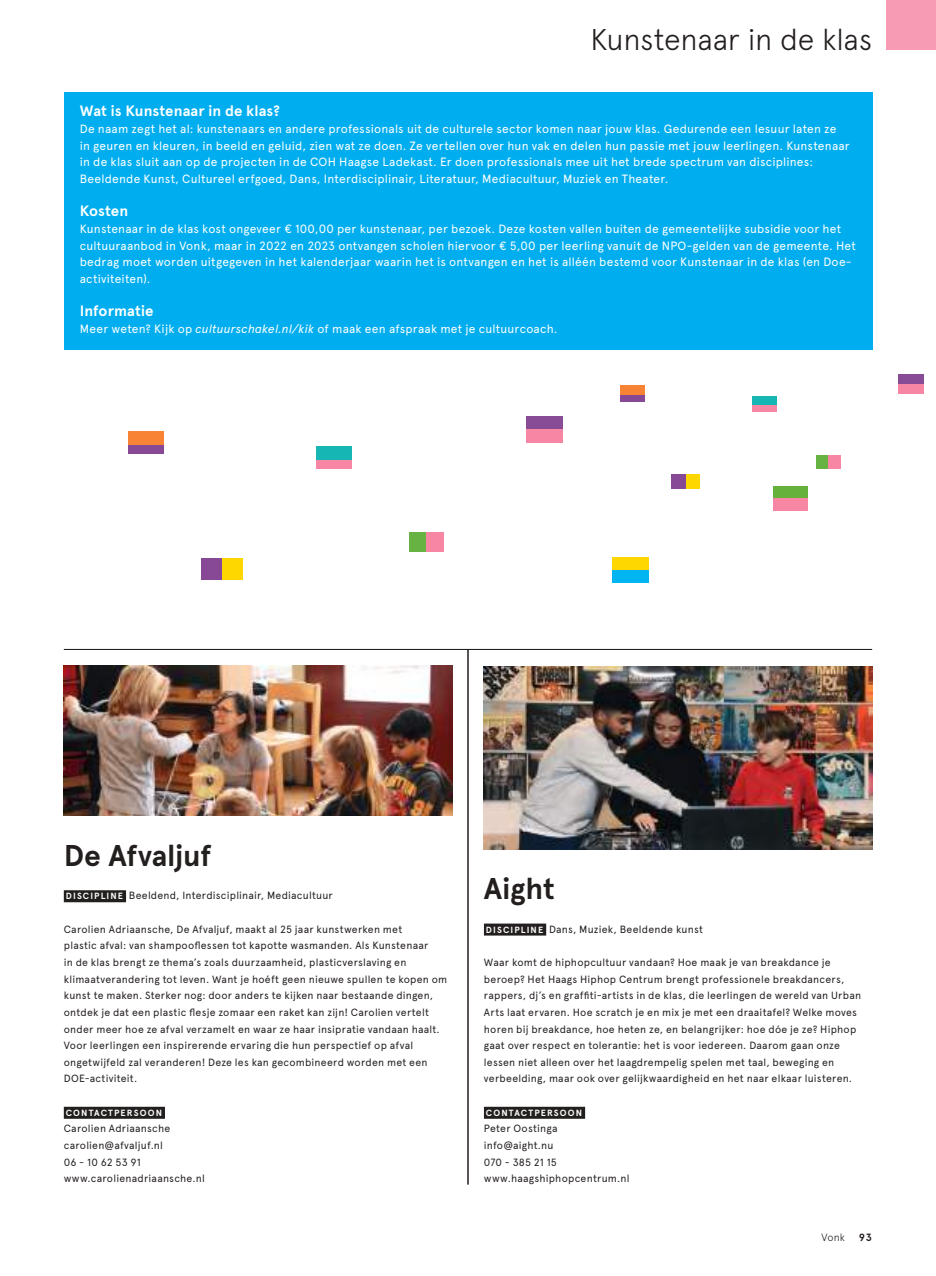
<style>
.page{position:relative;width:936px;height:1276px;background:#fff}
.page>*{position:absolute;margin:0;border:0;box-sizing:border-box;transform-origin:0 0}
.t1{font:300 30px "Apercu";letter-spacing:-.005em;color:#241f1f}
.t2{font:700 30px "Apercu";letter-spacing:-.005em;color:#241f1f}
.t3{font:700 15px "Apercu";letter-spacing:.005em;color:#fff}
.t4{font:12px/16.6px "Apercu";letter-spacing:.015em;color:#fff}
.t5{font:10.5px/16.6px "Apercu";letter-spacing:.02em;color:#241f1f}
.t6{font:300 10.5px "Apercu";color:#241f1f}
.t7{font:700 10.5px "Apercu";color:#241f1f}
.t8{font:700 9px "Apercu";letter-spacing:.125em;color:#fff}
.s1{font-style:italic}
.s2{font-weight:700;font-size:9px;color:#fff}
</style>
<div class="page">
<div style="left:886px;top:0;width:49px;height:50px;background:#f79ab4"></div>
<div style="left:64px;top:890px;width:62px;height:12px;background:#241f1f"></div>
<div style="left:64px;top:1106px;width:101px;height:12px;background:#241f1f"></div>
<div style="left:484px;top:923px;width:62px;height:12px;background:#241f1f"></div>
<div style="left:484px;top:1106px;width:101px;height:12px;background:#241f1f"></div>
<hr style="left:467px;top:649px;width:1px;height:535px;background:#241f1f">
<hr style="left:64px;top:649px;width:808px;height:1px;background:#111212">
<img style="left:64px;top:665px;width:388px;height:151px">
<img style="left:484px;top:666px;width:388px;height:183px">
<div style="left:64px;top:92px;width:808px;height:42px;background:#00aeef"></div>
<div style="left:64px;top:111px;width:808px;height:89px;background:#00aeef"></div>
<div style="left:64px;top:192px;width:808px;height:42px;background:#00aeef"></div>
<div style="left:64px;top:210px;width:808px;height:90px;background:#00aeef"></div>
<div style="left:64px;top:292px;width:808px;height:42px;background:#00aeef"></div>
<div style="left:64px;top:310px;width:808px;height:40px;background:#00aeef"></div>
<div style="left:526px;top:416px;width:37px;height:26px;background:#884c97"></div>
<div style="left:526px;top:429px;width:37px;height:13px;background:#f786a5"></div>
<div style="left:222px;top:558px;width:20px;height:21px;background:#ffd700"></div>
<div style="left:201px;top:558px;width:21px;height:21px;background:#874995"></div>
<div style="left:128px;top:431px;width:35px;height:23px;background:#f88335"></div>
<div style="left:128px;top:445px;width:35px;height:9px;background:#874995"></div>
<div style="left:316px;top:446px;width:36px;height:23px;background:#16b6b4"></div>
<div style="left:316px;top:460px;width:36px;height:9px;background:#f786a5"></div>
<div style="left:612px;top:557px;width:37px;height:25px;background:#ffd700"></div>
<div style="left:612px;top:570px;width:37px;height:12px;background:#00b5f1"></div>
<div style="left:408px;top:532px;width:35px;height:19px;background:#66b343"></div>
<div style="left:773px;top:486px;width:35px;height:24px;background:#65b13c"></div>
<div style="left:773px;top:498px;width:35px;height:12px;background:#f786a5"></div>
<div style="left:426px;top:532px;width:17px;height:19px;background:#f786a5"></div>
<div style="left:898px;top:375px;width:26px;height:18px;background:#884c97"></div>
<div style="left:898px;top:384px;width:26px;height:9px;background:#f786a5"></div>
<div style="left:685px;top:474px;width:15px;height:15px;background:#ffd700"></div>
<div style="left:671px;top:474px;width:14px;height:15px;background:#874995"></div>
<div style="left:619px;top:385px;width:25px;height:16px;background:#f88335"></div>
<div style="left:619px;top:395px;width:25px;height:6px;background:#874995"></div>
<div style="left:751px;top:396px;width:25px;height:16px;background:#16b6b4"></div>
<div style="left:751px;top:406px;width:25px;height:6px;background:#f786a5"></div>
<div style="left:816px;top:456px;width:24px;height:13px;background:#66b343"></div>
<div style="left:828px;top:456px;width:12px;height:13px;background:#f786a5"></div>
<h1 class="t1" style="left:590px;top:21px;width:283px">Kunstenaar in de klas</h1>
<h2 class="t3" style="left:80px;top:102px;width:202px">Wat is Kunstenaar in de klas?</h2>
<p class="t4" style="left:80px;top:120px;width:771px">De naam zegt het al: kunstenaars en andere professionals uit de culturele sector komen naar jouw klas. Gedurende een lesuur laten ze<br>in geuren en kleuren, in beeld en geluid, zien wat ze doen. Ze vertellen over hun vak en delen hun passie met jouw leerlingen. Kunstenaar in de klas sluit aan op de projecten in de COH Haagse Ladekast. Er doen professionals mee uit het brede spectrum van disciplines:<br>Beeldende Kunst, Cultureel erfgoed, Dans, Interdisciplinair, Literatuur, Mediacultuur, Muziek en Theater.</p>
<h2 class="t3" style="left:80px;top:202px;width:50px">Kosten</h2>
<p class="t4" style="left:80px;top:220px;width:777px">Kunstenaar in de klas kost ongeveer € 100,00 per kunstenaar, per bezoek. Deze kosten vallen buiten de gemeentelijke subsidie voor het cultuuraanbod in Vonk, maar in 2022 en 2023 ontvangen scholen hiervoor € 5,00 per leerling vanuit de NPO-gelden van de gemeente. Het bedrag moet worden uitgegeven in het kalenderjaar waarin het is ontvangen en het is alléén bestemd voor Kunstenaar in de klas (en Doe&shy;activiteiten).</p>
<h2 class="t3" style="left:80px;top:302px;width:75px">Informatie</h2>
<p class="t4" style="left:80px;top:320px;width:479px">Meer weten? Kijk op <span class="s1">cultuurschakel.nl/kik</span> of maak een afspraak met je cultuurcoach.</p>
<h1 class="t2" style="left:64px;top:837px;width:149px">De Afvaljuf</h1>
<p class="t5" style="left:66px;top:887px;width:268px"><span class="s2">DISCIPLINE</span> Beeldend, Interdisciplinair, Mediacultuur</p>
<p class="t5" style="left:64px;top:920px;width:385px">Carolien Adriaansche, De Afvaljuf, maakt al 25 jaar kunstwerken met<br>plastic afval: van shampooflessen tot kapotte wasmanden. Als Kunstenaar<br>in de klas brengt ze thema’s zoals duurzaamheid, plasticverslaving en klimaatverandering tot leven. Want je hoéft geen nieuwe spullen te kopen om kunst te maken. Sterker nog: door anders te kijken naar bestaande dingen, ontdek je dat een plastic flesje zomaar een raket kan zijn! Carolien vertelt onder meer hoe ze afval verzamelt en waar ze haar insipratie vandaan haalt.<br>Voor leerlingen een inspirerende ervaring die hun perspectief op afval ongetwijfeld zal veranderen! Deze les kan gecombineerd worden met een DOE-activiteit.</p>
<p class="t8" style="left:66px;top:1107px;width:98px">CONTACTPERSOON</p>
<p class="t5" style="left:64px;top:1120px;width:142px">Carolien Adriaansche carolien@afvaljuf.nl<br>06 - 10 62 53 91 www.carolienadriaansche.nl</p>
<h1 class="t2" style="left:484px;top:870px;width:72px">Aight</h1>
<p class="t5" style="left:486px;top:920px;width:218px"><span class="s2">DISCIPLINE</span> Dans, Muziek, Beeldende kunst</p>
<p class="t5" style="left:484px;top:954px;width:378px">Waar komt de hiphopcultuur vandaan? Hoe maak je van breakdance je beroep? Het Haags Hiphop Centrum brengt professionele breakdancers, rappers, dj’s en graffiti-artists in de klas, die leerlingen de wereld van Urban Arts laat ervaren. Hoe scratch je en mix je met een draaitafel? Welke moves horen bij breakdance, hoe heten ze, en belangrijker: hoe dóe je ze? Hiphop gaat over respect en tolerantie: het is voor iedereen. Daarom gaan onze lessen niet alleen over het laagdrempelig spelen met taal, beweging en verbeelding, maar ook over gelijkwaardigheid en het naar elkaar luisteren.</p>
<p class="t8" style="left:486px;top:1107px;width:98px">CONTACTPERSOON</p>
<p class="t5" style="left:484px;top:1120px;width:147px">Peter Oostinga info@aight.nu<br>070 - 385 21 15 www.haagshiphopcentrum.nl</p>
<p class="t6" style="left:821px;top:1231px;width:25px">Vonk</p>
<p class="t7" style="left:858px;top:1230px;width:15px">93</p>
</div>
